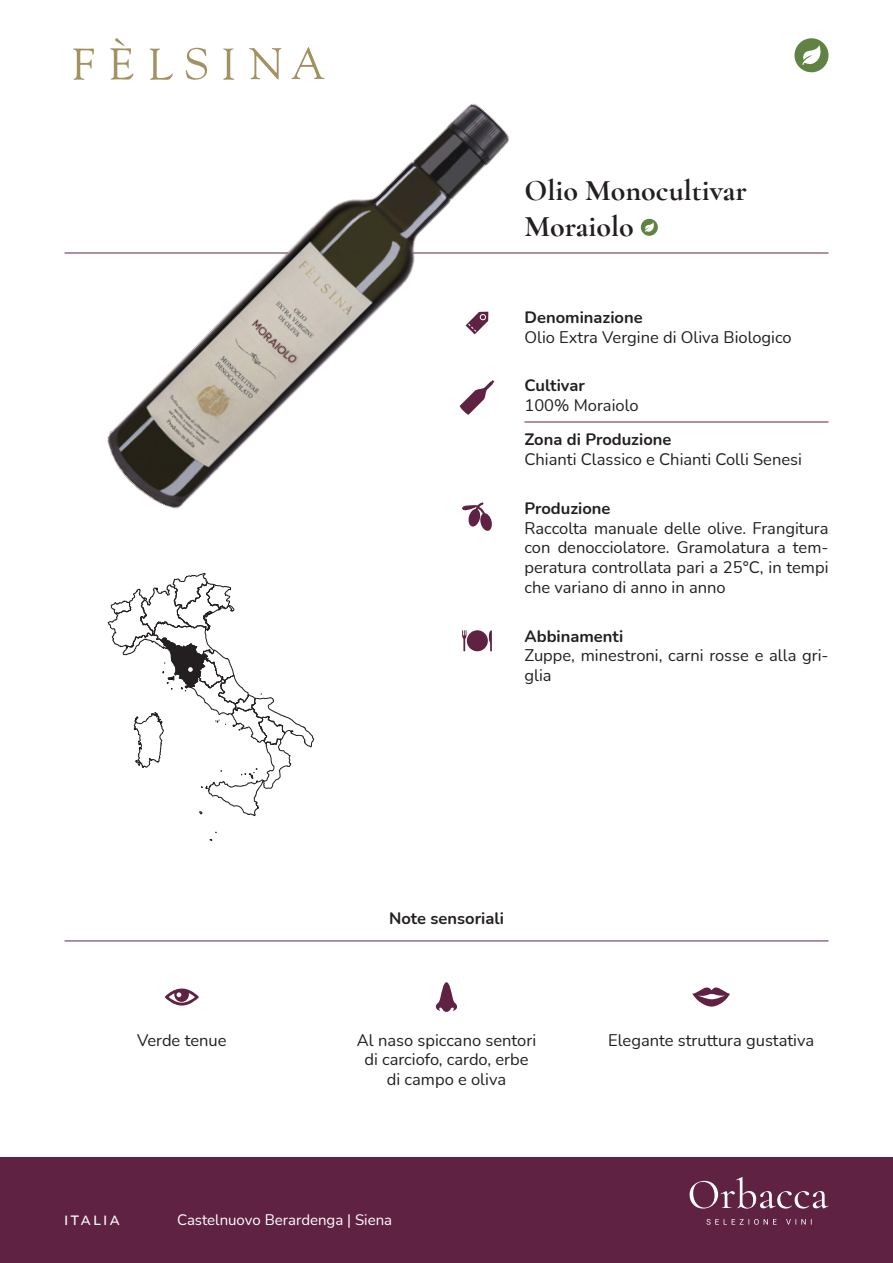
<style>
.page{position:relative;width:893px;height:1263px;background:#fff}
.page>*{position:absolute;margin:0;border:0;box-sizing:border-box;transform-origin:0 0}
.t1{font:700 30px "Cormorant Garamond";color:#231f20}
.t2{font:16.5px/19.8px "Nunito";color:#231f20;text-align:justify}
.t3{font:700 16.5px "Nunito";color:#231f20}
.t4{font:15px "Nunito";color:#fff}
.t5{font:600 13.5px "Nunito";letter-spacing:.2em;color:#fff}
</style>
<div class="page">
<svg style="left:108px;top:573px;width:206px;height:243px"></svg>
<svg style="left:73px;top:49px;width:21px;height:6px"></svg>
<svg style="left:110px;top:38px;width:21px;height:17px"></svg>
<svg style="left:149px;top:49px;width:11px;height:6px"></svg>
<svg style="left:187px;top:48px;width:20px;height:7px"></svg>
<svg style="left:223px;top:49px;width:11px;height:6px"></svg>
<svg style="left:249px;top:48px;width:32px;height:7px"></svg>
<svg style="left:304px;top:47px;width:8px;height:8px"></svg>
<div style="left:0;top:1158px;width:893px;height:105px;background:#602243"></div>
<hr style="left:65px;top:253px;width:763px;height:1px;background:#602243">
<div style="left:641px;top:219px;width:17px;height:17px;background:#608244;border-radius:50%"></div>
<svg style="left:645px;top:222px;width:9px;height:10px"></svg>
<svg style="left:462px;top:630px;width:30px;height:21px"></svg>
<svg style="left:435px;top:982px;width:23px;height:30px"></svg>
<svg style="left:692px;top:987px;width:38px;height:20px"></svg>
<svg style="left:165px;top:988px;width:34px;height:17px"></svg>
<hr style="left:64px;top:941px;width:764px;height:1px;background:#602243">
<hr style="left:524px;top:422px;width:304px;height:1px;background:#602243">
<svg style="left:690px;top:1177px;width:138px;height:31px"></svg>
<svg style="left:706px;top:1219px;width:106px;height:6px"></svg>
<img style="left:65px;top:55px;width:498px;height:476px">
<div style="left:794px;top:38px;width:34px;height:34px;background:#608244;border-radius:50%"></div>
<svg style="left:802px;top:45px;width:19px;height:20px"></svg>
<p class="t1" style="left:524px;top:172px;width:224px">Olio Monocultivar</p>
<p class="t1" style="left:524px;top:208px;width:111px">Moraiolo</p>
<p class="t3" style="left:524px;top:306px;width:120px">Denominazione</p>
<p class="t2" style="left:524px;top:327px;width:269px">Olio Extra Vergine di Oliva Biologico</p>
<p class="t3" style="left:524px;top:374px;width:62px">Cultivar</p>
<p class="t2" style="left:524px;top:395px;width:116px">100% Moraiolo</p>
<p class="t3" style="left:524px;top:428px;width:148px">Zona di Produzione</p>
<p class="t2" style="left:524px;top:449px;width:279px">Chianti Classico e Chianti Colli Senesi</p>
<p class="t3" style="left:524px;top:496px;width:88px">Produzione</p>
<p class="t2" style="left:524px;top:517px;width:306px">Raccolta manuale delle olive. Frangitura con denocciolatore. Gramolatura a tem&shy;peratura controllata pari a 25°C, in tempi che variano di anno in anno</p>
<p class="t3" style="left:524px;top:624px;width:100px">Abbinamenti</p>
<p class="t2" style="left:524px;top:645px;width:306px">Zuppe, minestroni, carni rosse e alla gri&shy;glia</p>
<p class="t3" style="left:389px;top:907px;width:116px">Note sensoriali</p>
<p class="t2" style="left:137px;top:1029px;width:91px">Verde tenue</p>
<p class="t2" style="left:357px;top:1029px;width:181px">Al naso spiccano sentori</p>
<p class="t2" style="left:608px;top:1029px;width:208px">Elegante struttura gustativa</p>
<p class="t2" style="left:364px;top:1049px;width:166px">di carciofo, cardo, erbe</p>
<p class="t2" style="left:387px;top:1069px;width:121px">di campo e oliva</p>
<p class="t5" style="left:65px;top:1210px;width:57px">ITALIA</p>
<p class="t4" style="left:177px;top:1209px;width:217px">Castelnuovo Berardenga | Siena</p>
</div>
